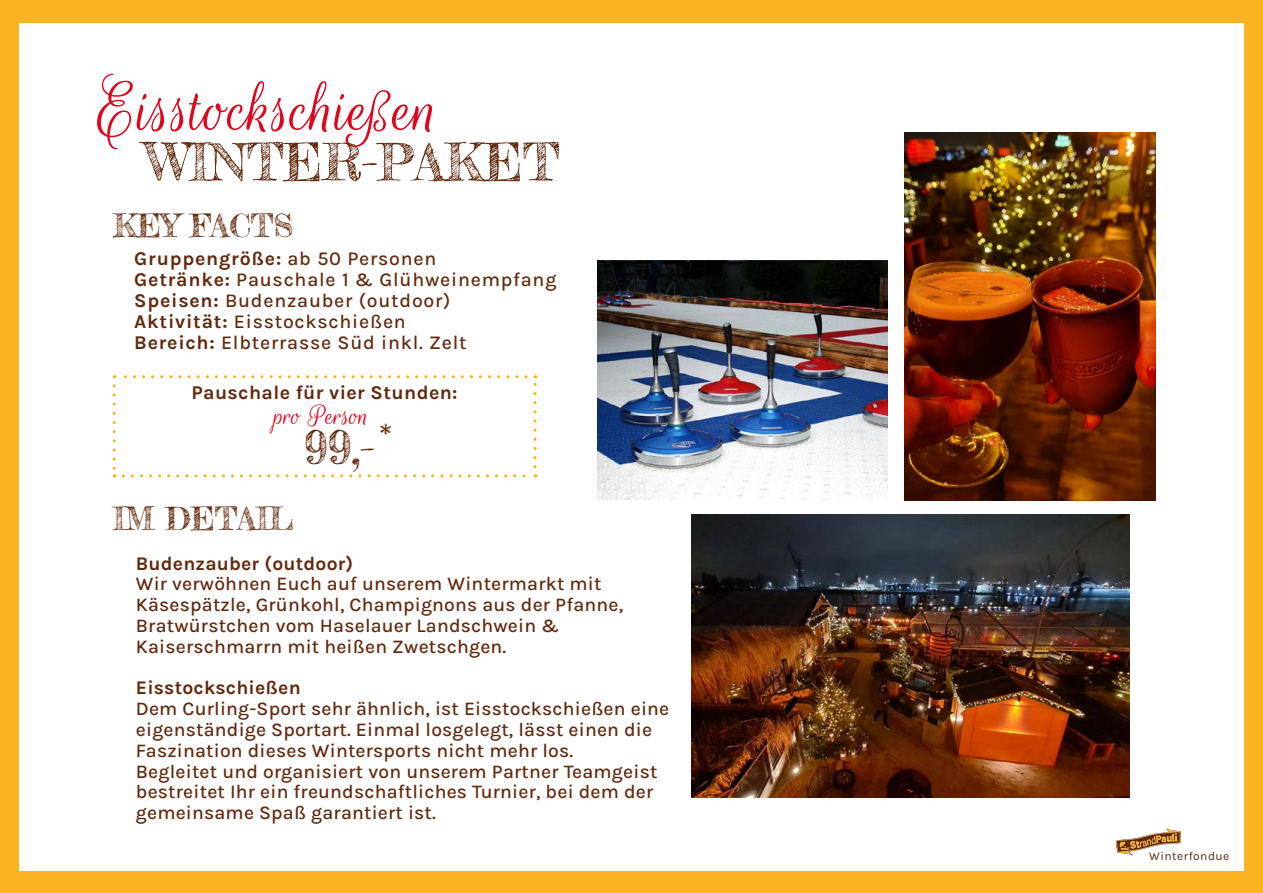
<style>
.page{position:relative;width:1263px;height:893px;background:#fab421}
.page>*{position:absolute;margin:0;border:0;box-sizing:border-box;transform-origin:0 0}
.t1{font:75px "Rouge Script";color:#e3051c}
.t2{font:51px "Frederickathe Great";color:#62290d}
.t3{font:45px "Frederickathe Great";color:#62290d}
.t4{font:31.5px "Frederickathe Great";color:#62290d}
.t5{font:30px "Rouge Script";color:#e3051c}
.t6{font:500 19.5px/21px "Karla";letter-spacing:.04em;color:#62290d}
.t7{font:700 19.5px "Karla";letter-spacing:.02em;color:#62290d}
.t8{font:500 19.35px/20.9px "Karla";letter-spacing:.01em;color:#62290d}
.t9{font:700 19.35px "Karla";letter-spacing:.01em;color:#62290d}
.t10{font:12px "Karla";letter-spacing:.04em;color:#62290d}
.s1{font-weight:700}
</style>
<div class="page">
<div style="left:19px;top:23px;width:1225px;height:847px;background:#fff"></div>
<svg style="left:1116px;top:828px;width:65px;height:27px"></svg>
<img style="left:691px;top:515px;width:438px;height:283px">
<img style="left:597px;top:261px;width:290px;height:239px">
<img style="left:905px;top:133px;width:250px;height:368px">
<svg style="left:113px;top:386px;width:3px;height:91px"></svg>
<svg style="left:123px;top:474px;width:413px;height:3px"></svg>
<svg style="left:533px;top:375px;width:3px;height:92px"></svg>
<svg style="left:114px;top:375px;width:412px;height:3px"></svg>
<h1 class="t1" style="left:96px;top:67px;width:344px">Eisstockschießen</h1>
<h2 class="t2" style="left:145px;top:131px;width:416px">WINTER-PAKET</h2>
<h3 class="t4" style="left:113px;top:206px;width:182px">KEY FACTS</h3>
<p class="t6" style="left:134px;top:247px;width:424px"><span class="s1">Gruppengröße:</span> ab 50 Personen<br><span class="s1">Getränke:</span> Pauschale 1 &amp; Glühweinempfang <span class="s1">Speisen:</span> Budenzauber (outdoor)<br><span class="s1">Aktivität:</span> Eisstockschießen<br><span class="s1">Bereich:</span> Elbterrasse Süd inkl. Zelt</p>
<p class="t7" style="left:192px;top:380px;width:267px">Pauschale für vier Stunden:</p>
<h3 class="t5" style="left:274px;top:399px;width:96px">pro Person</h3>
<h3 class="t3" style="left:304px;top:420px;width:89px">99,- <sup>*</sup></h3>
<h3 class="t4" style="left:113px;top:500px;width:182px">IM DETAIL</h3>
<p class="t9" style="left:136px;top:551px;width:219px">Budenzauber (outdoor)</p>
<p class="t8" style="left:136px;top:573px;width:489px">Wir verwöhnen Euch auf unserem Wintermarkt mit Käsespätzle, Grünkohl, Champignons aus der Pfanne, Bratwürstchen vom Haselauer Landschwein &amp; Kaiserschmarrn mit heißen Zwetschgen.</p>
<p class="t9" style="left:136px;top:675px;width:166px">Eisstockschießen</p>
<p class="t8" style="left:136px;top:698px;width:535px">Dem Curling-Sport sehr ähnlich, ist Eisstockschießen eine eigenständige Sportart. Einmal losgelegt, lässt einen die Faszination dieses Wintersports nicht mehr los.<br>Begleitet und organisiert von unserem Partner Teamgeist bestreitet Ihr ein freundschaftliches Turnier, bei dem der gemeinsame Spaß garantiert ist.</p>
<p class="t10" style="left:1149px;top:849px;width:82px">Winterfondue</p>
</div>
